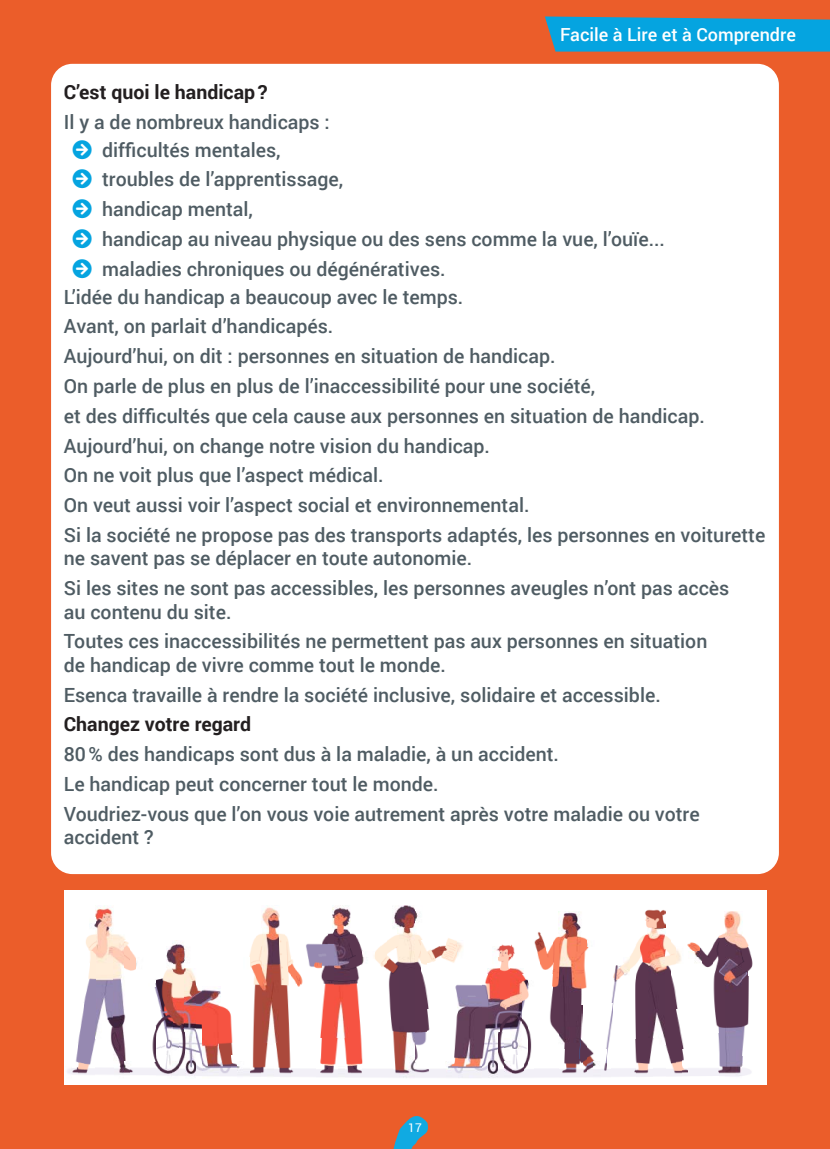
<style>
.page{position:relative;width:830px;height:1149px;background:#fff}
.page>*{position:absolute;margin:0;border:0;box-sizing:border-box;transform-origin:0 0}
.t1{font:500 19.5px/29.8px "Roboto";color:#4f5c63}
.t2{font:700 19.5px "Roboto";color:#231f20}
.t3{font:500 18px "Roboto";color:#fff}
.t4{font:12px "Roboto";color:#fff}
</style>
<div class="page">
<div style="left:0;top:0;width:829px;height:1148px;background:#eb5d2a"></div>
<svg style="left:393px;top:1116px;width:35px;height:32px"></svg>
<div style="left:51px;top:64px;width:727px;height:809px;background:#fff;border-radius:21px"></div>
<svg style="left:544px;top:16px;width:285px;height:36px;background:#199dcf"></svg>
<div style="left:64px;top:890px;width:701px;height:194px;background:#fff"></div>
<img style="left:95px;top:905px;width:18px;height:115px">
<img style="left:262px;top:907px;width:17px;height:136px">
<img style="left:332px;top:905px;width:19px;height:132px">
<img style="left:393px;top:905px;width:22px;height:23px">
<img style="left:415px;top:911px;width:4px;height:10px">
<img style="left:645px;top:909px;width:20px;height:19px">
<img style="left:558px;top:911px;width:24px;height:133px">
<img style="left:724px;top:911px;width:18px;height:166px">
<svg style="left:94px;top:916px;width:2px;height:12px"></svg>
<img style="left:718px;top:933px;width:6px;height:143px">
<img style="left:256px;top:934px;width:6px;height:143px">
<img style="left:279px;top:933px;width:6px;height:144px">
<img style="left:327px;top:928px;width:6px;height:149px">
<img style="left:350px;top:928px;width:6px;height:149px">
<img style="left:398px;top:928px;width:18px;height:150px">
<img style="left:534px;top:932px;width:6px;height:30px">
<img style="left:647px;top:928px;width:18px;height:109px">
<img style="left:86px;top:934px;width:10px;height:17px">
<img style="left:113px;top:934px;width:12px;height:141px">
<img style="left:249px;top:937px;width:7px;height:140px">
<img style="left:285px;top:935px;width:6px;height:142px">
<img style="left:320px;top:935px;width:7px;height:142px">
<img style="left:356px;top:937px;width:6px;height:140px">
<img style="left:386px;top:935px;width:12px;height:97px">
<img style="left:415px;top:934px;width:7px;height:127px">
<img style="left:445px;top:938px;width:12px;height:25px">
<img style="left:540px;top:934px;width:6px;height:35px">
<img style="left:552px;top:937px;width:6px;height:97px">
<img style="left:581px;top:934px;width:7px;height:69px">
<img style="left:635px;top:934px;width:12px;height:143px">
<img style="left:664px;top:934px;width:6px;height:142px">
<img style="left:712px;top:937px;width:6px;height:90px">
<img style="left:741px;top:934px;width:7px;height:121px">
<img style="left:125px;top:939px;width:6px;height:32px">
<img style="left:172px;top:940px;width:12px;height:92px">
<img style="left:306px;top:939px;width:15px;height:30px">
<img style="left:380px;top:942px;width:6px;height:27px">
<img style="left:421px;top:939px;width:7px;height:105px">
<img style="left:439px;top:945px;width:6px;height:14px">
<img style="left:457px;top:941px;width:6px;height:15px">
<img style="left:499px;top:944px;width:16px;height:13px">
<img style="left:546px;top:945px;width:6px;height:24px">
<img style="left:670px;top:939px;width:7px;height:137px">
<img style="left:687px;top:942px;width:13px;height:9px">
<img style="left:131px;top:951px;width:6px;height:20px">
<img style="left:166px;top:945px;width:7px;height:131px">
<img style="left:184px;top:948px;width:2px;height:13px">
<img style="left:374px;top:947px;width:6px;height:17px">
<img style="left:427px;top:945px;width:12px;height:18px">
<img style="left:629px;top:948px;width:6px;height:24px">
<img style="left:676px;top:945px;width:5px;height:18px">
<img style="left:700px;top:947px;width:12px;height:21px">
<img style="left:747px;top:945px;width:6px;height:29px">
<img style="left:90px;top:951px;width:6px;height:124px">
<svg style="left:249px;top:957px;width:1px;height:12px"></svg>
<img style="left:291px;top:959px;width:6px;height:25px">
<svg style="left:362px;top:953px;width:2px;height:10px"></svg>
<img style="left:498px;top:957px;width:13px;height:75px">
<img style="left:623px;top:958px;width:6px;height:16px">
<svg style="left:690px;top:951px;width:10px;height:11px"></svg>
<img style="left:84px;top:967px;width:6px;height:108px">
<img style="left:613px;top:965px;width:10px;height:15px">
<img style="left:160px;top:968px;width:7px;height:81px">
<img style="left:184px;top:968px;width:12px;height:108px">
<img style="left:297px;top:971px;width:6px;height:16px">
<img style="left:487px;top:968px;width:12px;height:110px">
<img style="left:510px;top:968px;width:12px;height:81px">
<img style="left:154px;top:974px;width:7px;height:35px">
<img style="left:481px;top:977px;width:6px;height:101px">
<img style="left:522px;top:974px;width:6px;height:104px">
<img style="left:550px;top:996px;width:2px;height:30px">
<img style="left:196px;top:985px;width:6px;height:91px">
<img style="left:455px;top:984px;width:26px;height:13px">
<img style="left:611px;top:980px;width:6px;height:35px">
<img style="left:202px;top:989px;width:18px;height:87px">
<img style="left:457px;top:997px;width:24px;height:81px">
<img style="left:78px;top:1007px;width:6px;height:68px">
<img style="left:220px;top:1006px;width:12px;height:70px">
<img style="left:605px;top:1016px;width:6px;height:61px">
<img style="left:427px;top:1009px;width:3px;height:23px">
<img style="left:451px;top:1015px;width:6px;height:63px">
<img style="left:676px;top:1009px;width:7px;height:67px">
<img style="left:154px;top:1014px;width:7px;height:61px">
<img style="left:95px;top:1020px;width:4px;height:18px">
<img style="left:108px;top:1020px;width:5px;height:27px">
<img style="left:152px;top:1026px;width:3px;height:35px">
<img style="left:528px;top:1028px;width:6px;height:50px">
<img style="left:179px;top:1032px;width:6px;height:44px">
<img style="left:392px;top:1032px;width:6px;height:46px">
<img style="left:498px;top:1032px;width:7px;height:46px">
<svg style="left:172px;top:1037px;width:7px;height:12px"></svg>
<img style="left:315px;top:1037px;width:6px;height:40px">
<img style="left:332px;top:1037px;width:6px;height:40px">
<img style="left:344px;top:1037px;width:7px;height:40px">
<svg style="left:504px;top:1037px;width:7px;height:12px"></svg>
<img style="left:581px;top:1037px;width:6px;height:40px">
<img style="left:647px;top:1037px;width:6px;height:40px">
<img style="left:72px;top:1048px;width:6px;height:26px">
<img style="left:261px;top:1043px;width:7px;height:34px">
<img style="left:273px;top:1043px;width:6px;height:34px">
<img style="left:564px;top:1043px;width:18px;height:34px">
<img style="left:587px;top:1047px;width:7px;height:30px">
<img style="left:511px;top:1049px;width:6px;height:29px">
<img style="left:558px;top:1069px;width:6px;height:8px">
<img style="left:600px;top:1064px;width:5px;height:13px">
<img style="left:682px;top:1049px;width:6px;height:27px">
<img style="left:160px;top:1055px;width:7px;height:21px">
<img style="left:231px;top:1055px;width:6px;height:21px">
<img style="left:516px;top:1055px;width:6px;height:23px">
<img style="left:125px;top:1060px;width:6px;height:15px">
<img style="left:172px;top:1060px;width:7px;height:16px">
<img style="left:237px;top:1066px;width:6px;height:10px">
<img style="left:445px;top:1064px;width:6px;height:14px">
<img style="left:504px;top:1060px;width:7px;height:18px">
<img style="left:593px;top:1060px;width:7px;height:17px">
<svg style="left:67px;top:1068px;width:5px;height:6px"></svg>
<img style="left:131px;top:1066px;width:24px;height:9px">
<svg style="left:243px;top:1066px;width:7px;height:11px"></svg>
<svg style="left:267px;top:1066px;width:6px;height:11px"></svg>
<img style="left:291px;top:1069px;width:24px;height:8px">
<svg style="left:338px;top:1066px;width:7px;height:11px"></svg>
<img style="left:415px;top:1066px;width:30px;height:12px">
<img style="left:611px;top:1068px;width:24px;height:9px">
<svg style="left:652px;top:1066px;width:13px;height:11px"></svg>
<svg style="left:741px;top:1066px;width:10px;height:11px"></svg>
<p class="t3" style="left:560px;top:22px;width:237px">Facile à Lire et à Comprendre</p>
<p class="t2" style="left:64px;top:78px;width:205px">C’est quoi le handicap?</p>
<p class="t1" style="left:64px;top:107px;width:267px;line-height:27.6px;text-align:center">Il y a de nombreux handicaps : difficultés mentales,</p>
<p class="t1" style="left:102px;top:164px;width:564px">troubles de l’apprentissage,<br>handicap mental,<br>handicap au niveau physique ou des sens comme la vue, l’ouïe... maladies chroniques ou dégénératives.</p>
<p class="t1" style="left:64px;top:281px;width:702px">L’idée du handicap a beaucoup avec le temps.<br>Avant, on parlait d’handicapés.<br>Aujourd’hui, on dit : personnes en situation de handicap.<br>On parle de plus en plus de l’inaccessibilité pour une société,<br>et des difficultés que cela cause aux personnes en situation de handicap.<br>Aujourd’hui, on change notre vision du handicap.<br>On ne voit plus que l’aspect médical.<br>On veut aussi voir l’aspect social et environnemental.<br>Si la société ne propose pas des transports adaptés, les personnes en voiturette</p>
<p class="t1" style="left:64px;top:542px;width:666px">ne savent pas se déplacer en toute autonomie.<br>Si les sites ne sont pas accessibles, les personnes aveugles n’ont pas accès</p>
<p class="t1" style="left:64px;top:595px;width:644px">au contenu du site.<br>Toutes ces inaccessibilités ne permettent pas aux personnes en situation</p>
<p class="t1" style="left:64px;top:649px;width:598px">de handicap de vivre comme tout le monde.<br>Esenca travaille à rendre la société inclusive, solidaire et accessible.</p>
<p class="t2" style="left:64px;top:710px;width:189px">Changez votre regard</p>
<p class="t1" style="left:64px;top:738px;width:637px">80% des handicaps sont dus à la maladie, à un accident.<br>Le handicap peut concerner tout le monde.<br>Voudriez-vous que l’on vous voie autrement après votre maladie ou votre</p>
<p class="t1" style="left:64px;top:821px;width:91px">accident ?</p>
<p class="t4" style="left:408px;top:1119px;width:15px">17</p>
</div>
